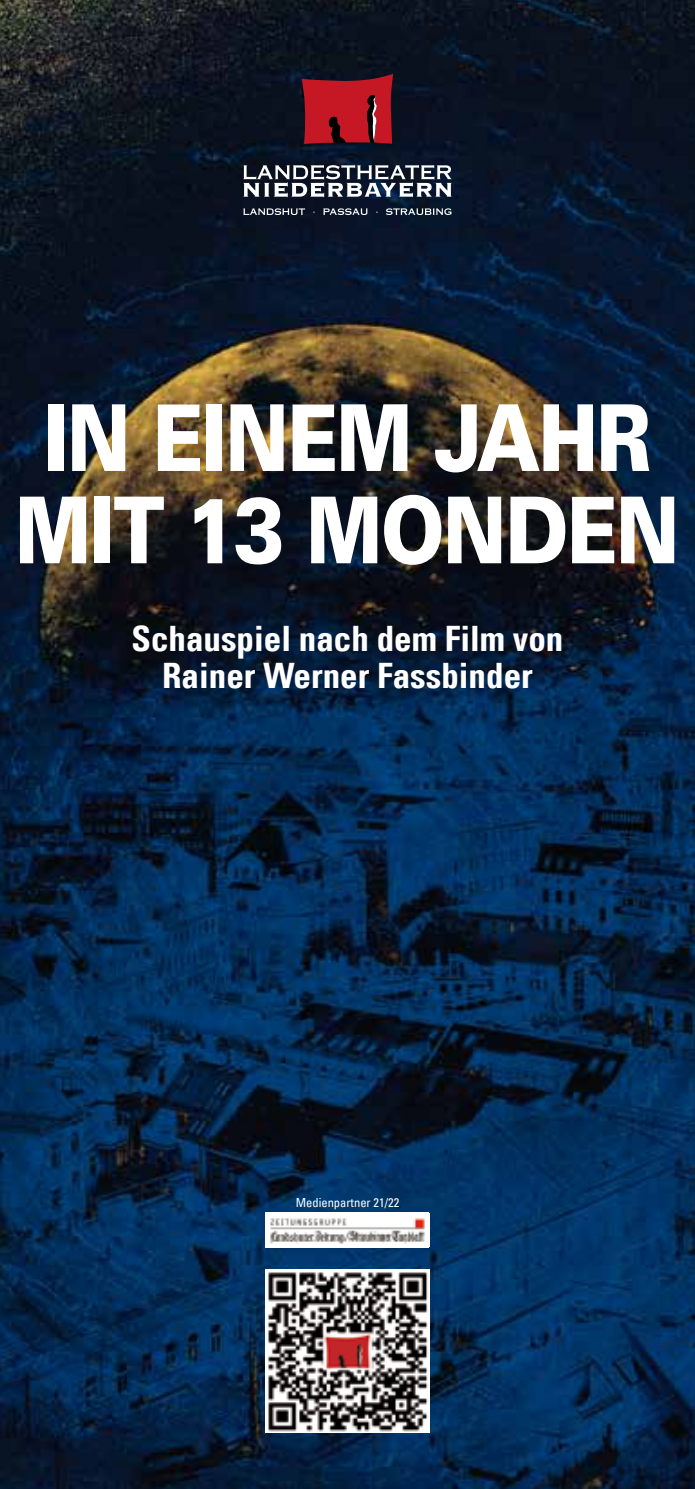
<style>
.page{position:relative;width:695px;height:1489px;background:#fff}
.page>*{position:absolute;margin:0;border:0;box-sizing:border-box;transform-origin:0 0}
.t1{font:900 92.25px/92.2px "Univers LT Pro 75";letter-spacing:-.025em;color:#fff;text-align:center;scale:.83 1}
.t2{font:35px/37.5px "Univers Com 67 Bold Cond";color:#fff;text-align:center}
.t3{font:condensed 12.5px "Univers Com 57";color:#fff}
</style>
<div class="page">
<img style="left:0;top:0;width:694px;height:1488px">
<div style="left:259px;top:1206px;width:179px;height:50px;background:#000;opacity:.15"></div>
<div style="left:266px;top:1212px;width:163px;height:35px;background:#fff"></div>
<img style="left:269px;top:1218px;width:156px;height:26px">
<img style="left:266px;top:1269px;width:163px;height:162px">
<svg style="left:243px;top:165px;width:208px;height:32px"></svg>
<svg style="left:243px;top:208px;width:62px;height:7px"></svg>
<svg style="left:323px;top:208px;width:44px;height:7px"></svg>
<svg style="left:386px;top:208px;width:65px;height:7px"></svg>
<svg style="left:302px;top:74px;width:91px;height:70px;background:#9e1824"></svg>
<h1 class="t1" style="left:15px;top:387px;width:802px">IN EINEM JAHR<br>MIT 13 MONDEN</h1>
<p class="t2" style="left:131px;top:619px;width:433px">Schauspiel nach dem Film von<br>Rainer Werner Fassbinder</p>
<p class="t3" style="left:296px;top:1194px;width:105px">Medienpartner 21/22</p>
</div>
